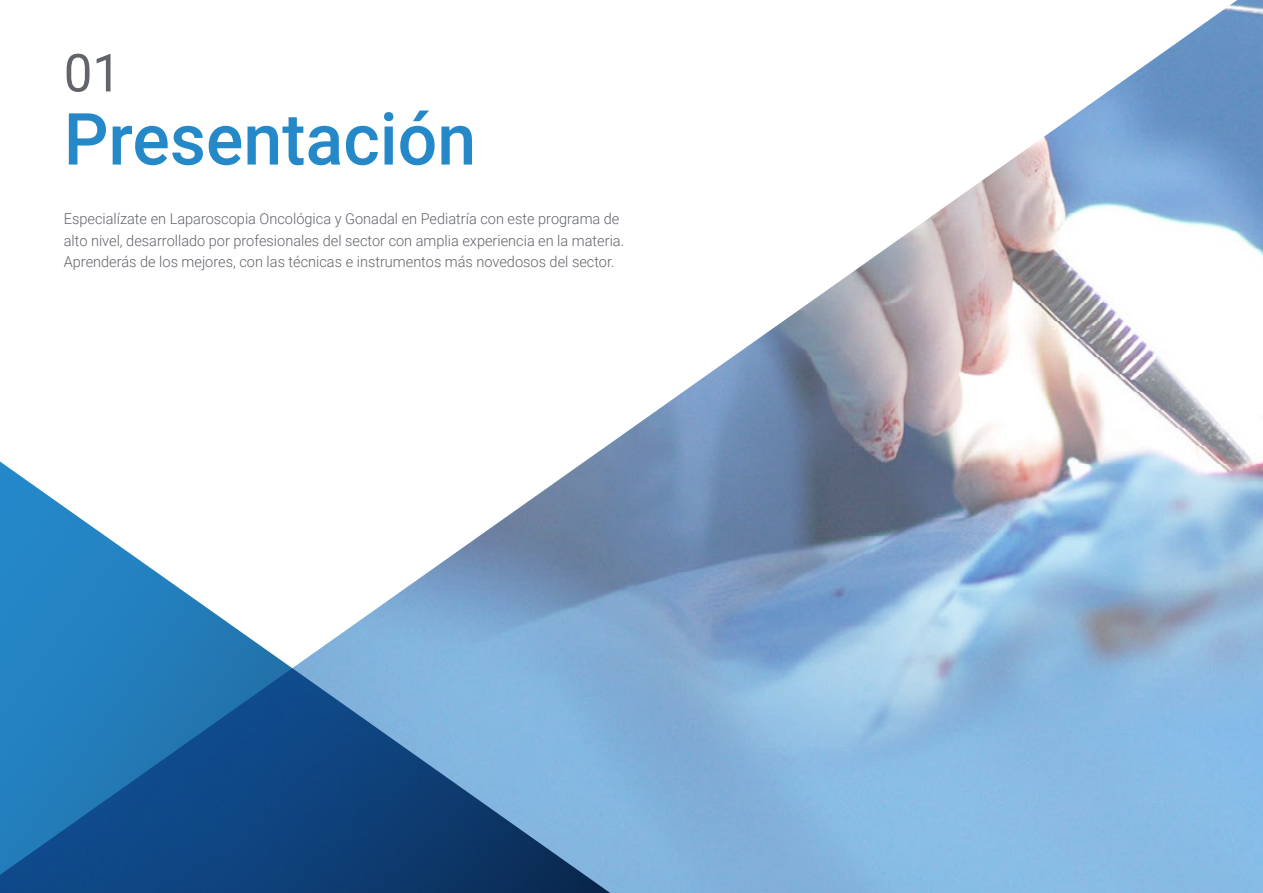
<style>
.page{position:relative;width:1263px;height:893px;background:#fff}
.page>*{position:absolute;margin:0;border:0;box-sizing:border-box;transform-origin:0 0}
.t1{font:500 72px "Roboto";color:#2488c9}
.t2{font:52.5px "Roboto";color:#61646a}
.t3{font:300 15px/21.8px "Roboto";color:#61646a}
</style>
<div class="page">
<img style="left:607px;top:0;width:656px;height:893px">
<svg style="left:0;top:446px;width:640px;height:447px"></svg>
<h2 class="t2" style="left:64px;top:36px;width:59px">01</h2>
<h1 class="t1" style="left:64px;top:89px;width:414px">Presentación</h1>
<p class="t3" style="left:64px;top:207px;width:562px">Especialízate en Laparoscopia Oncológica y Gonadal en Pediatría con este programa de alto nivel, desarrollado por profesionales del sector con amplia experiencia en la materia.<br>Aprenderás de los mejores, con las técnicas e instrumentos más novedosos del sector.</p>
</div>
